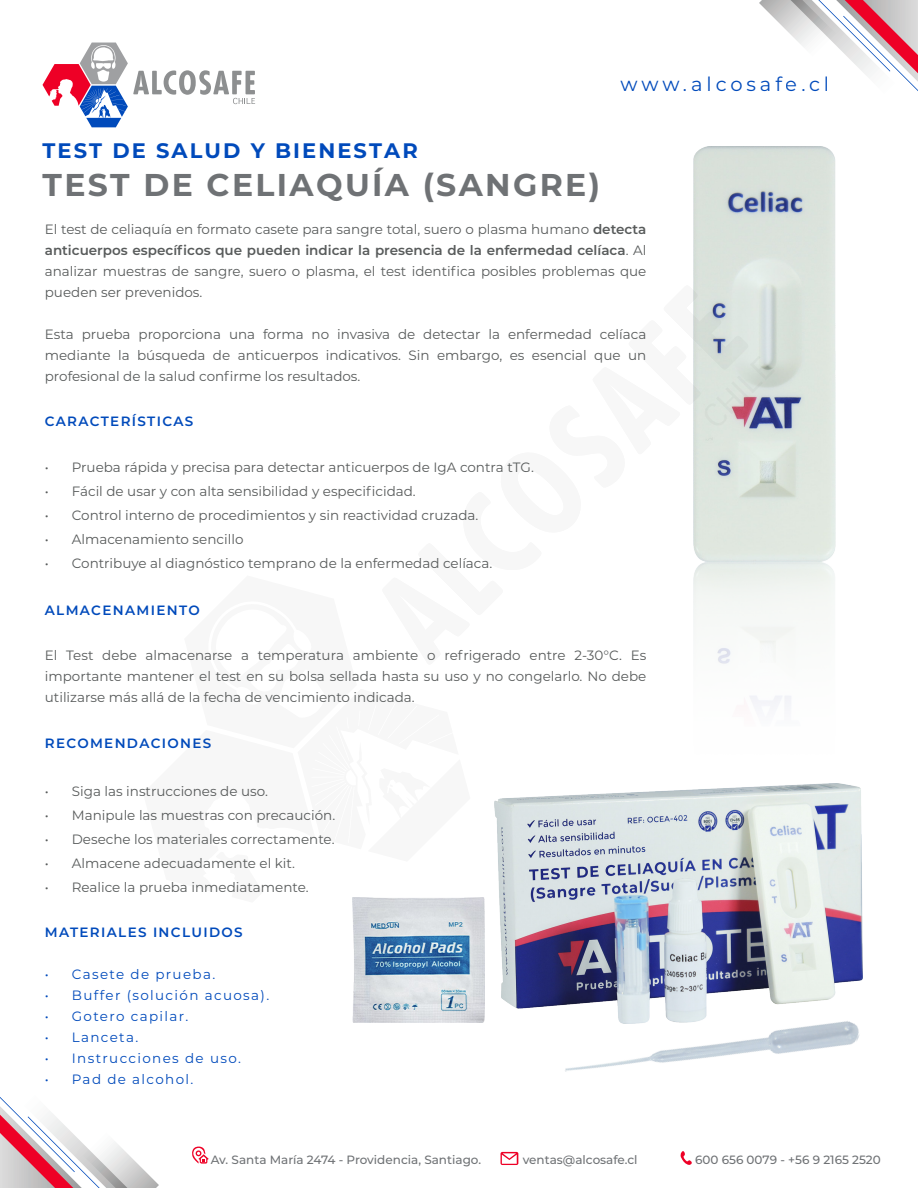
<style>
.page{position:relative;width:918px;height:1188px;background:#fff}
.page>*{position:absolute;margin:0;border:0;box-sizing:border-box;transform-origin:0 0}
.t1{font:700 31.5px "Montserrat";letter-spacing:.075em;color:#6f7275}
.t2{font:700 21px "Montserrat";letter-spacing:.1em;color:#004abb}
.t3{font:19.5px "Montserrat";letter-spacing:.195em;color:#004abb}
.t4{font:13.5px/21px "Montserrat";color:#585b5b;text-align:justify}
.t5{font:13.5px "Montserrat";letter-spacing:.1em;color:#004abb}
.t6{font:600 13.5px "Montserrat";letter-spacing:.1em;color:#004abb}
.t7{font:500 12px "Montserrat";color:#6f7275}
.s1{font-weight:600}
</style>
<div class="page">
<img style="left:694px;top:147px;width:141px;height:560px">
<img style="left:565px;top:1024px;width:295px;height:48px">
<img style="left:499px;top:783px;width:364px;height:241px">
<img style="left:352px;top:903px;width:132px;height:120px">
<svg style="left:352px;top:285px;width:423px;height:618px"></svg>
<svg style="left:43px;top:43px;width:212px;height:84px"></svg>
<svg style="left:501px;top:1152px;width:17px;height:13px"></svg>
<svg style="left:192px;top:1147px;width:17px;height:17px"></svg>
<svg style="left:680px;top:1151px;width:12px;height:14px"></svg>
<svg style="left:0;top:1097px;width:159px;height:91px"></svg>
<svg style="left:759px;top:0;width:159px;height:91px"></svg>
<h2 class="t2" style="left:43px;top:136px;width:377px">TEST DE SALUD Y BIENESTAR</h2>
<h1 class="t1" style="left:43px;top:162px;width:559px">TEST DE CELIAQUÍA (SANGRE)</h1>
<h3 class="t3" style="left:621px;top:70px;width:210px">www.alcosafe.cl</h3>
<p class="t4" style="left:45px;top:218px;width:603px">El test de celiaquía en formato casete para sangre total, suero o plasma humano <span class="s1">detecta anticuerpos específicos que pueden indicar la presencia de la enfermedad celíaca</span>. Al analizar muestras de sangre, suero o plasma, el test identifica posibles problemas que pueden ser prevenidos.</p>
<p class="t4" style="left:45px;top:323px;width:603px">Esta prueba proporciona una forma no invasiva de detectar la enfermedad celíaca mediante la búsqueda de anticuerpos indicativos. Sin embargo, es esencial que un profesional de la salud confirme los resultados.</p>
<p class="t6" style="left:45px;top:411px;width:150px">CARACTERÍSTICAS</p>
<p class="t4" style="left:45px;top:456px;width:491px">• Prueba rápida y precisa para detectar anticuerpos de IgA contra tTG.</p>
<p class="t4" style="left:45px;top:480px;width:373px">• Fácil de usar y con alta sensibilidad y especificidad.</p>
<p class="t4" style="left:45px;top:504px;width:435px">• Control interno de procedimientos y sin reactividad cruzada.</p>
<p class="t4" style="left:45px;top:528px;width:200px">• Almacenamiento sencillo</p>
<p class="t4" style="left:45px;top:552px;width:449px">• Contribuye al diagnóstico temprano de la enfermedad celíaca.</p>
<p class="t6" style="left:45px;top:600px;width:157px">ALMACENAMIENTO</p>
<p class="t4" style="left:45px;top:644px;width:603px">El Test debe almacenarse a temperatura ambiente o refrigerado entre 2-30°C. Es importante mantener el test en su bolsa sellada hasta su uso y no congelarlo. No debe utilizarse más allá de la fecha de vencimiento indicada.</p>
<p class="t6" style="left:45px;top:734px;width:168px">RECOMENDACIONES</p>
<p class="t4" style="left:45px;top:780px;width:225px">• Siga las instrucciones de uso.</p>
<p class="t4" style="left:45px;top:804px;width:292px">• Manipule las muestras con precaución.</p>
<p class="t4" style="left:45px;top:828px;width:291px">• Deseche los materiales correctamente.</p>
<p class="t4" style="left:45px;top:852px;width:252px">• Almacene adecuadamente el kit.</p>
<p class="t4" style="left:45px;top:876px;width:266px">• Realice la prueba inmediatamente.</p>
<p class="t6" style="left:45px;top:923px;width:199px">MATERIALES INCLUIDOS</p>
<p class="t5" style="left:45px;top:965px;width:172px">• Casete de prueba.</p>
<p class="t5" style="left:45px;top:986px;width:226px">• Buffer (solución acuosa).</p>
<p class="t5" style="left:45px;top:1007px;width:145px">• Gotero capilar.</p>
<p class="t5" style="left:45px;top:1028px;width:95px">• Lanceta.</p>
<p class="t5" style="left:45px;top:1049px;width:198px">• Instrucciones de uso.</p>
<p class="t5" style="left:45px;top:1070px;width:150px">• Pad de alcohol.</p>
<p class="t7" style="left:211px;top:1151px;width:272px">Av. Santa María 2474 - Providencia, Santiago.</p>
<p class="t7" style="left:523px;top:1151px;width:116px">ventas@alcosafe.cl</p>
<p class="t7" style="left:695px;top:1151px;width:187px">600 656 0079 - +56 9 2165 2520</p>
</div>
